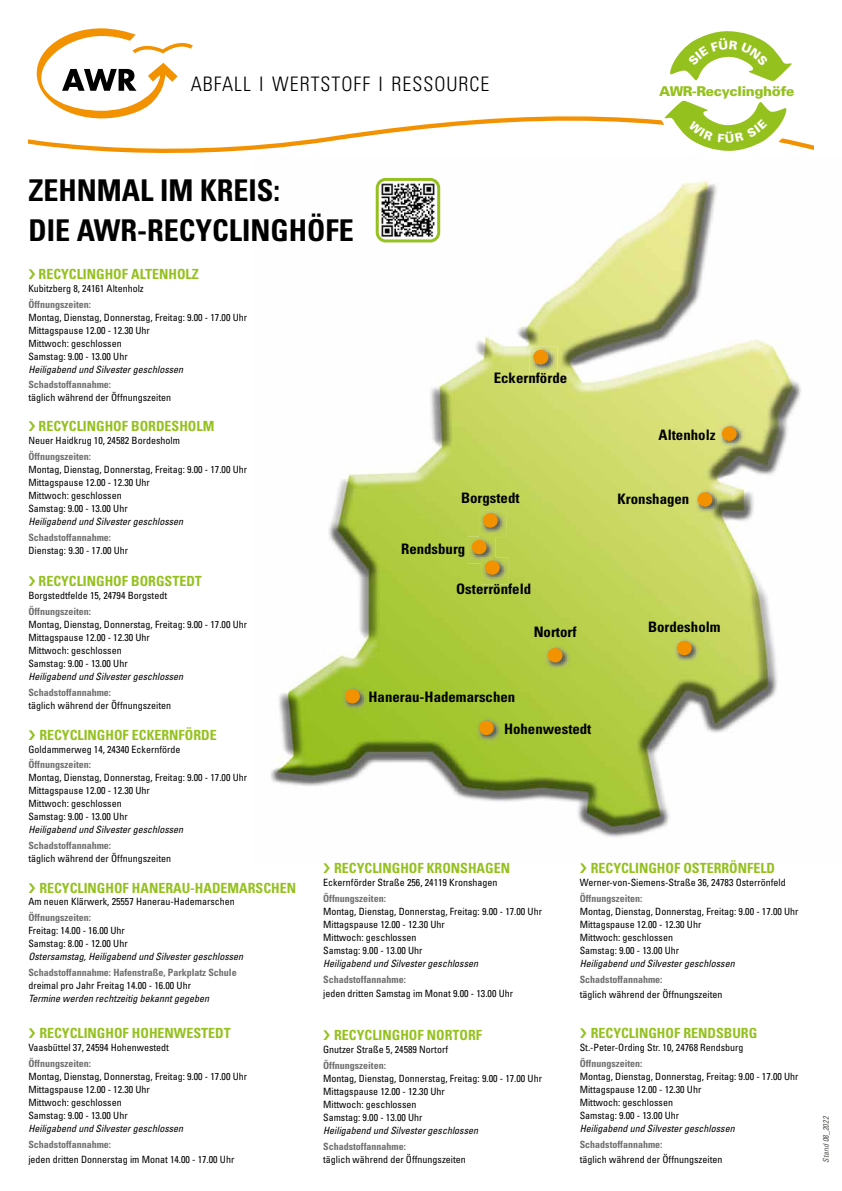
<style>
.page{position:relative;width:842px;height:1191px;background:#fff}
.page>*{position:absolute;margin:0;border:0;box-sizing:border-box;transform-origin:0 0}
.t1{font:700 condensed 30px/40px "Univers";color:#000}
.t2{font:300 condensed 20px "Univers";letter-spacing:.05em;color:#000}
.t3{font:700 condensed 14.4px "Univers";color:#000}
.t4{font:700 condensed 14px "Univers";color:#95c11f}
.t5{font:900 13.5px "Univers";letter-spacing:-.025em;color:#95c11f}
.t6{font:condensed 10px/13px "Univers";color:#000}
.t7{font:italic condensed 10px "Univers";color:#000}
.t8{font:700 condensed 10px "Univers";color:#706f6f}
.t9{font:italic condensed 8px "Univers";color:#575756}
</style>
<div class="page">
<img style="left:270px;top:177px;width:531px;height:660px">
<img style="left:718px;top:423px;width:28px;height:27px">
<div style="left:722px;top:426px;width:15px;height:15px;background:#f39200;border-radius:50%"></div>
<img style="left:694px;top:489px;width:27px;height:27px">
<div style="left:698px;top:492px;width:14px;height:14px;background:#f39200;border-radius:50%"></div>
<img style="left:468px;top:536px;width:28px;height:27px">
<div style="left:472px;top:540px;width:15px;height:14px;background:#f39200;border-radius:50%"></div>
<img style="left:479px;top:510px;width:28px;height:27px">
<svg style="left:479px;top:536px;width:17px;height:1px"></svg>
<div style="left:483px;top:513px;width:15px;height:14px;background:#f39200;border-radius:50%"></div>
<img style="left:481px;top:557px;width:28px;height:27px">
<img style="left:481px;top:557px;width:15px;height:6px">
<div style="left:485px;top:560px;width:15px;height:15px;background:#f39200;border-radius:50%"></div>
<img style="left:341px;top:686px;width:28px;height:27px">
<div style="left:345px;top:689px;width:15px;height:14px;background:#f39200;border-radius:50%"></div>
<img style="left:475px;top:717px;width:28px;height:27px">
<div style="left:479px;top:720px;width:15px;height:15px;background:#f39200;border-radius:50%"></div>
<img style="left:544px;top:645px;width:28px;height:27px">
<div style="left:548px;top:648px;width:14px;height:14px;background:#f39200;border-radius:50%"></div>
<img style="left:673px;top:637px;width:28px;height:27px">
<div style="left:677px;top:641px;width:15px;height:14px;background:#f39200;border-radius:50%"></div>
<img style="left:530px;top:347px;width:27px;height:27px">
<div style="left:533px;top:350px;width:15px;height:14px;background:#f39200;border-radius:50%"></div>
<img style="left:380px;top:183px;width:56px;height:55px">
<div style="left:376px;top:178px;width:64px;height:64px;border:3px solid #95c11f;border-radius:9px"></div>
<svg style="left:28px;top:28px;width:786px;height:125px"></svg>
<h2 class="t2" style="left:191px;top:72px;width:300px">ABFALL I WERTSTOFF I RESSOURCE</h2>
<h3 class="t5" style="left:659px;top:83px;width:137px">AWR-Recyclinghöfe</h3>
<h1 class="t1" style="left:28px;top:170px;width:327px">ZEHNMAL IM KREIS:<br>DIE AWR-RECYCLINGHÖFE</h1>
<h3 class="t4" style="left:39px;top:265px;width:162px">RECYCLINGHOF ALTENHOLZ</h3>
<p class="t6" style="left:28px;top:281px;width:117px">Kubitzberg 8, 24161 Altenholz</p>
<p class="t8" style="left:28px;top:298px;width:64px">Öffnungszeiten:</p>
<p class="t6" style="left:28px;top:310px;width:220px">Montag, Dienstag, Donnerstag, Freitag: 9.00 - 17.00 Uhr Mittagspause 12.00 - 12.30 Uhr<br>Mittwoch: geschlossen<br>Samstag: 9.00 - 13.00 Uhr</p>
<p class="t7" style="left:28px;top:363px;width:156px">Heiligabend und Silvester geschlossen</p>
<p class="t8" style="left:28px;top:379px;width:84px">Schadstoffannahme:</p>
<p class="t6" style="left:28px;top:391px;width:144px">täglich während der Öffnungszeiten</p>
<h3 class="t4" style="left:39px;top:418px;width:177px">RECYCLINGHOF BORDESHOLM</h3>
<p class="t6" style="left:28px;top:434px;width:153px">Neuer Haidkrug 10, 24582 Bordesholm</p>
<p class="t8" style="left:28px;top:450px;width:64px">Öffnungszeiten:</p>
<p class="t6" style="left:28px;top:463px;width:220px">Montag, Dienstag, Donnerstag, Freitag: 9.00 - 17.00 Uhr Mittagspause 12.00 - 12.30 Uhr<br>Mittwoch: geschlossen<br>Samstag: 9.00 - 13.00 Uhr</p>
<p class="t7" style="left:28px;top:515px;width:156px">Heiligabend und Silvester geschlossen</p>
<p class="t8" style="left:28px;top:531px;width:84px">Schadstoffannahme:</p>
<p class="t6" style="left:28px;top:544px;width:101px">Dienstag: 9.30 - 17.00 Uhr</p>
<h3 class="t4" style="left:39px;top:573px;width:165px">RECYCLINGHOF BORGSTEDT</h3>
<p class="t6" style="left:28px;top:589px;width:140px">Borgstedtfelde 15, 24794 Borgstedt</p>
<p class="t8" style="left:28px;top:605px;width:64px">Öffnungszeiten:</p>
<p class="t6" style="left:28px;top:618px;width:220px">Montag, Dienstag, Donnerstag, Freitag: 9.00 - 17.00 Uhr Mittagspause 12.00 - 12.30 Uhr<br>Mittwoch: geschlossen<br>Samstag: 9.00 - 13.00 Uhr</p>
<p class="t7" style="left:28px;top:670px;width:156px">Heiligabend und Silvester geschlossen</p>
<p class="t8" style="left:28px;top:686px;width:84px">Schadstoffannahme:</p>
<p class="t6" style="left:28px;top:699px;width:144px">täglich während der Öffnungszeiten</p>
<h3 class="t4" style="left:39px;top:726px;width:179px">RECYCLINGHOF ECKERNFÖRDE</h3>
<p class="t6" style="left:28px;top:742px;width:154px">Goldammerweg 14, 24340 Eckernförde</p>
<p class="t8" style="left:28px;top:758px;width:64px">Öffnungszeiten:</p>
<p class="t6" style="left:28px;top:771px;width:220px">Montag, Dienstag, Donnerstag, Freitag: 9.00 - 17.00 Uhr Mittagspause 12.00 - 12.30 Uhr<br>Mittwoch: geschlossen<br>Samstag: 9.00 - 13.00 Uhr</p>
<p class="t7" style="left:28px;top:823px;width:156px">Heiligabend und Silvester geschlossen</p>
<p class="t8" style="left:28px;top:839px;width:84px">Schadstoffannahme:</p>
<p class="t6" style="left:28px;top:852px;width:144px">täglich während der Öffnungszeiten</p>
<h3 class="t4" style="left:39px;top:880px;width:258px">RECYCLINGHOF HANERAU-HADEMARSCHEN</h3>
<p class="t6" style="left:28px;top:895px;width:208px">Am neuen Klärwerk, 25557 Hanerau-Hademarschen</p>
<p class="t8" style="left:28px;top:911px;width:64px">Öffnungszeiten:</p>
<p class="t6" style="left:28px;top:924px;width:101px">Freitag: 14.00 - 16.00 Uhr<br>Samstag: 8.00 - 12.00 Uhr</p>
<p class="t7" style="left:28px;top:950px;width:216px">Ostersamstag, Heiligabend und Silvester geschlossen</p>
<p class="t8" style="left:28px;top:966px;width:210px">Schadstoffannahme: Hafenstraße, Parkplatz Schule</p>
<p class="t6" style="left:28px;top:978px;width:164px">dreimal pro Jahr Freitag 14.00 - 16.00 Uhr</p>
<p class="t7" style="left:28px;top:992px;width:182px">Termine werden rechtzeitig bekannt gegeben</p>
<h3 class="t4" style="left:39px;top:1024px;width:193px">RECYCLINGHOF HOHENWESTEDT</h3>
<p class="t6" style="left:28px;top:1041px;width:142px">Vaasbüttel 37, 24594 Hohenwestedt</p>
<p class="t8" style="left:28px;top:1057px;width:64px">Öffnungszeiten:</p>
<p class="t6" style="left:28px;top:1070px;width:220px">Montag, Dienstag, Donnerstag, Freitag: 9.00 - 17.00 Uhr Mittagspause 12.00 - 12.30 Uhr<br>Mittwoch: geschlossen<br>Samstag: 9.00 - 13.00 Uhr</p>
<p class="t7" style="left:28px;top:1122px;width:156px">Heiligabend und Silvester geschlossen</p>
<p class="t8" style="left:28px;top:1138px;width:84px">Schadstoffannahme:</p>
<p class="t6" style="left:28px;top:1152px;width:208px">jeden dritten Donnerstag im Monat 14.00 - 17.00 Uhr</p>
<h3 class="t3" style="left:494px;top:369px;width:75px">Eckernförde</h3>
<h3 class="t3" style="left:659px;top:426px;width:58px">Altenholz</h3>
<h3 class="t3" style="left:461px;top:489px;width:60px">Borgstedt</h3>
<h3 class="t3" style="left:618px;top:490px;width:73px">Kronshagen</h3>
<h3 class="t3" style="left:401px;top:540px;width:66px">Rendsburg</h3>
<h3 class="t3" style="left:456px;top:580px;width:77px">Osterrönfeld</h3>
<h3 class="t3" style="left:534px;top:623px;width:44px">Nortorf</h3>
<h3 class="t3" style="left:648px;top:618px;width:74px">Bordesholm</h3>
<h3 class="t3" style="left:368px;top:688px;width:148px">Hanerau-Hademarschen</h3>
<h3 class="t3" style="left:504px;top:720px;width:89px">Hohenwestedt</h3>
<h3 class="t4" style="left:591px;top:860px;width:186px">RECYCLINGHOF OSTERRÖNFELD</h3>
<p class="t6" style="left:580px;top:876px;width:207px">Werner-von-Siemens-Straße 36, 24783 Osterrönfeld</p>
<p class="t8" style="left:580px;top:892px;width:64px">Öffnungszeiten:</p>
<p class="t6" style="left:580px;top:905px;width:220px">Montag, Dienstag, Donnerstag, Freitag: 9.00 - 17.00 Uhr Mittagspause 12.00 - 12.30 Uhr<br>Mittwoch: geschlossen<br>Samstag: 9.00 - 13.00 Uhr</p>
<p class="t7" style="left:580px;top:957px;width:156px">Heiligabend und Silvester geschlossen</p>
<p class="t8" style="left:580px;top:973px;width:84px">Schadstoffannahme:</p>
<p class="t6" style="left:580px;top:987px;width:144px">täglich während der Öffnungszeiten</p>
<h3 class="t4" style="left:591px;top:1024px;width:168px">RECYCLINGHOF RENDSBURG</h3>
<p class="t6" style="left:580px;top:1041px;width:165px">St.-Peter-Ording Str. 10, 24768 Rendsburg</p>
<p class="t8" style="left:580px;top:1057px;width:64px">Öffnungszeiten:</p>
<p class="t6" style="left:580px;top:1070px;width:220px">Montag, Dienstag, Donnerstag, Freitag: 9.00 - 17.00 Uhr Mittagspause 12.00 - 12.30 Uhr<br>Mittwoch: geschlossen<br>Samstag: 9.00 - 13.00 Uhr</p>
<p class="t7" style="left:580px;top:1122px;width:156px">Heiligabend und Silvester geschlossen</p>
<p class="t8" style="left:580px;top:1138px;width:84px">Schadstoffannahme:</p>
<p class="t6" style="left:580px;top:1152px;width:144px">täglich während der Öffnungszeiten</p>
<h3 class="t4" style="left:334px;top:859px;width:177px">RECYCLINGHOF KRONSHAGEN</h3>
<p class="t6" style="left:323px;top:875px;width:176px">Eckernförder Straße 256, 24119 Kronshagen</p>
<p class="t8" style="left:323px;top:892px;width:64px">Öffnungszeiten:</p>
<p class="t6" style="left:323px;top:904px;width:220px">Montag, Dienstag, Donnerstag, Freitag: 9.00 - 17.00 Uhr Mittagspause 12.00 - 12.30 Uhr<br>Mittwoch: geschlossen<br>Samstag: 9.00 - 13.00 Uhr</p>
<p class="t7" style="left:323px;top:957px;width:156px">Heiligabend und Silvester geschlossen</p>
<p class="t8" style="left:323px;top:973px;width:84px">Schadstoffannahme:</p>
<p class="t6" style="left:323px;top:986px;width:191px">jeden dritten Samstag im Monat 9.00 - 13.00 Uhr</p>
<h3 class="t4" style="left:334px;top:1026px;width:149px">RECYCLINGHOF NORTORF</h3>
<p class="t6" style="left:323px;top:1042px;width:126px">Gnutzer Straße 5, 24589 Nortorf</p>
<p class="t8" style="left:323px;top:1059px;width:64px">Öffnungszeiten:</p>
<p class="t6" style="left:323px;top:1071px;width:220px">Montag, Dienstag, Donnerstag, Freitag: 9.00 - 17.00 Uhr Mittagspause 12.00 - 12.30 Uhr<br>Mittwoch: geschlossen<br>Samstag: 9.00 - 13.00 Uhr</p>
<p class="t7" style="left:323px;top:1124px;width:156px">Heiligabend und Silvester geschlossen</p>
<p class="t8" style="left:323px;top:1140px;width:84px">Schadstoffannahme:</p>
<p class="t6" style="left:323px;top:1152px;width:144px">täglich während der Öffnungszeiten</p>
<p class="t9" style="left:821px;top:1162px;width:48px;rotate:-90deg">Stand 08_2022</p>
</div>
